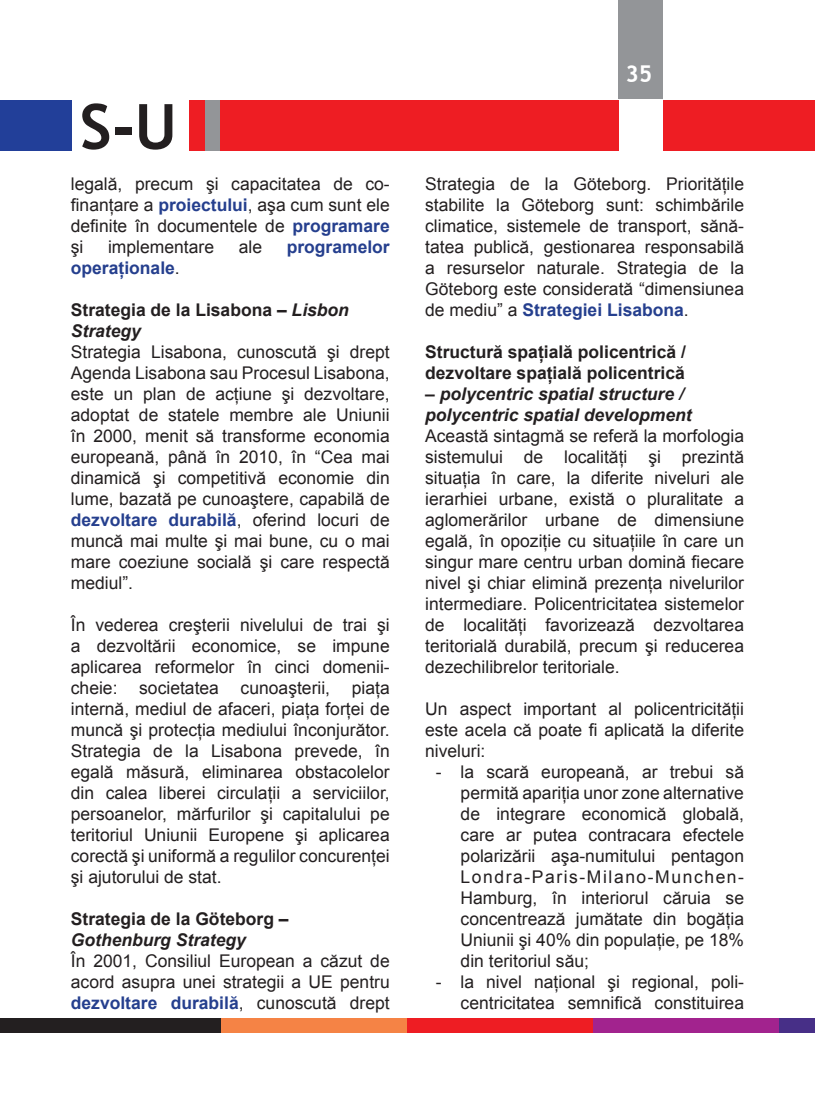
<style>
.page{position:relative;width:815px;height:1120px;background:#fff}
.page>*{position:absolute;margin:0;border:0;box-sizing:border-box;transform-origin:0 0}
.t1{font:700 62.5px "Trebuchet MS";color:#231f20}
.t2{font:700 23.25px "Trebuchet MS";color:#fff}
.t3{font:17.5px/21px "Arial";color:#231f20;text-align:justify}
.t4{font:700 17.5px/21px "Arial";color:#231f20}
.t5{font:italic 700 17.5px/21px "Arial";color:#231f20}
.t6{font:700 17.5px "Arial";color:#253f8e}
.s1{font-weight:700;color:#253f8e}
.s2{font-weight:400;color:#231f20}
.s3{font-style:italic}
</style>
<div class="page">
<div style="left:0;top:1018px;width:222px;height:15px;background:#231f20"></div>
<div style="left:222px;top:1018px;width:186px;height:15px;background:#f58345"></div>
<div style="left:408px;top:1018px;width:186px;height:15px;background:#ee1d23"></div>
<div style="left:594px;top:1018px;width:186px;height:15px;background:#a2238e"></div>
<div style="left:780px;top:1018px;width:35px;height:15px;background:#472f87"></div>
<div style="left:219px;top:100px;width:596px;height:50px;background:#ee1d23"></div>
<div style="left:0;top:100px;width:71px;height:50px;background:#223f99"></div>
<div style="left:204px;top:100px;width:15px;height:50px;background:#939598"></div>
<div style="left:189px;top:100px;width:15px;height:50px;background:#ee1d23"></div>
<div style="left:618px;top:1px;width:45px;height:98px;background:#939598"></div>
<div style="left:620px;top:99px;width:43px;height:57px;background:#fff"></div>
<h1 class="t1" style="left:80px;top:88px;width:99px">S-U</h1>
<p class="t3" style="left:71px;top:173px;width:320px">legală, precum şi capacitatea de co&shy;finanţare a <span class="s1">proiectului</span>, aşa cum sunt ele definite în documentele de <span class="s1">programare </span>şi</p>
<p class="t3" style="left:108px;top:236px;width:107px">implementare</p>
<p class="t3" style="left:239px;top:236px;width:25px">ale</p>
<p class="t6" style="left:287px;top:235px;width:105px">programelor</p>
<p class="t6" style="left:71px;top:256px;width:110px">operaţionale<span class="s2">.</span></p>
<p class="t4" style="left:71px;top:300px;width:280px">Strategia de la Lisabona – <span class="s3">Lisbon<br>Strategy</span></p>
<p class="t3" style="left:71px;top:341px;width:320px">Strategia Lisabona, cunoscută şi drept Agenda Lisabona sau Procesul Lisabona, este un plan de acţiune şi dezvoltare, adoptat de statele membre ale Uniunii în 2000, menit să transforme economia europeană, până în 2010, în “Cea mai dinamică şi competitivă economie din lume, bazată pe cunoaştere, capabilă de <span class="s1">dezvoltare durabilă</span>, oferind locuri de muncă mai multe şi mai bune, cu o mai mare coeziune socială şi care respectă mediul”.</p>
<p class="t3" style="left:71px;top:614px;width:320px">În vederea creşterii nivelului de trai şi a dezvoltării economice, se impune aplicarea reformelor în cinci domenii&shy;cheie: societatea cunoaşterii, piaţa internă, mediul de afaceri, piaţa forţei de muncă şi protecţia mediului înconjurător.<br>Strategia de la Lisabona prevede, în egală măsură, eliminarea obstacolelor din calea liberei circulaţii a serviciilor, persoanelor, mărfurilor şi capitalului pe teritoriul Uniunii Europene şi aplicarea corectă şi uniformă a regulilor concurenţei şi ajutorului de stat.</p>
<p class="t4" style="left:71px;top:909px;width:219px">Strategia de la Göteborg –</p>
<p class="t5" style="left:71px;top:930px;width:177px">Gothenburg Strategy</p>
<p class="t3" style="left:71px;top:950px;width:320px">În 2001, Consiliul European a căzut de acord asupra unei strategii a UE pentru <span class="s1">dezvoltare durabilă</span>, cunoscută drept</p>
<h2 class="t2" style="left:625px;top:59px;width:29px">35</h2>
<p class="t3" style="left:425px;top:173px;width:320px">Strategia de la Göteborg. Priorităţile stabilite la Göteborg sunt: schimbările climatice, sistemele de transport, sănă&shy;tatea publică, gestionarea responsabilă a resurselor naturale. Strategia de la Göteborg este considerată “dimensiunea de mediu” a <span class="s1">Strategiei Lisabona</span>.</p>
<p class="t4" style="left:425px;top:342px;width:262px">Structură spaţială policentrică / dezvoltare spaţială policentrică</p>
<p class="t5" style="left:425px;top:384px;width:268px">– polycentric spatial structure / polycentric spatial development</p>
<p class="t3" style="left:425px;top:425px;width:320px">Această sintagmă se referă la morfologia sistemului de localităţi şi prezintă situaţia în care, la diferite niveluri ale ierarhiei urbane, există o pluralitate a aglomerărilor urbane de dimensiune egală, în opoziţie cu situaţiile în care un singur mare centru urban domină fiecare nivel şi chiar elimină prezenţa nivelurilor intermediare. Policentricitatea sistemelor de localităţi favorizează dezvoltarea teritorială durabilă, precum şi reducerea dezechilibrelor teritoriale.</p>
<p class="t3" style="left:425px;top:698px;width:320px">Un aspect important al policentricităţii este acela că poate fi aplicată la diferite niveluri:</p>
<p class="t3" style="left:461px;top:761px;width:285px;text-indent:-25px">- la scară europeană, ar trebui să permită apariţia unor zone alternative de integrare economică globală, care ar putea contracara efectele polarizării aşa-numitului pentagon Londra-Paris-Milano-Munchen-Hamburg, în interiorul căruia se concentrează jumătate din bogăţia Uniunii şi 40% din populaţie, pe 18% din teritoriul său;</p>
<p class="t3" style="left:436px;top:971px;width:310px;text-align:right">- la nivel naţional şi regional, poli&shy;centricitatea semnifică constituirea</p>
</div>
